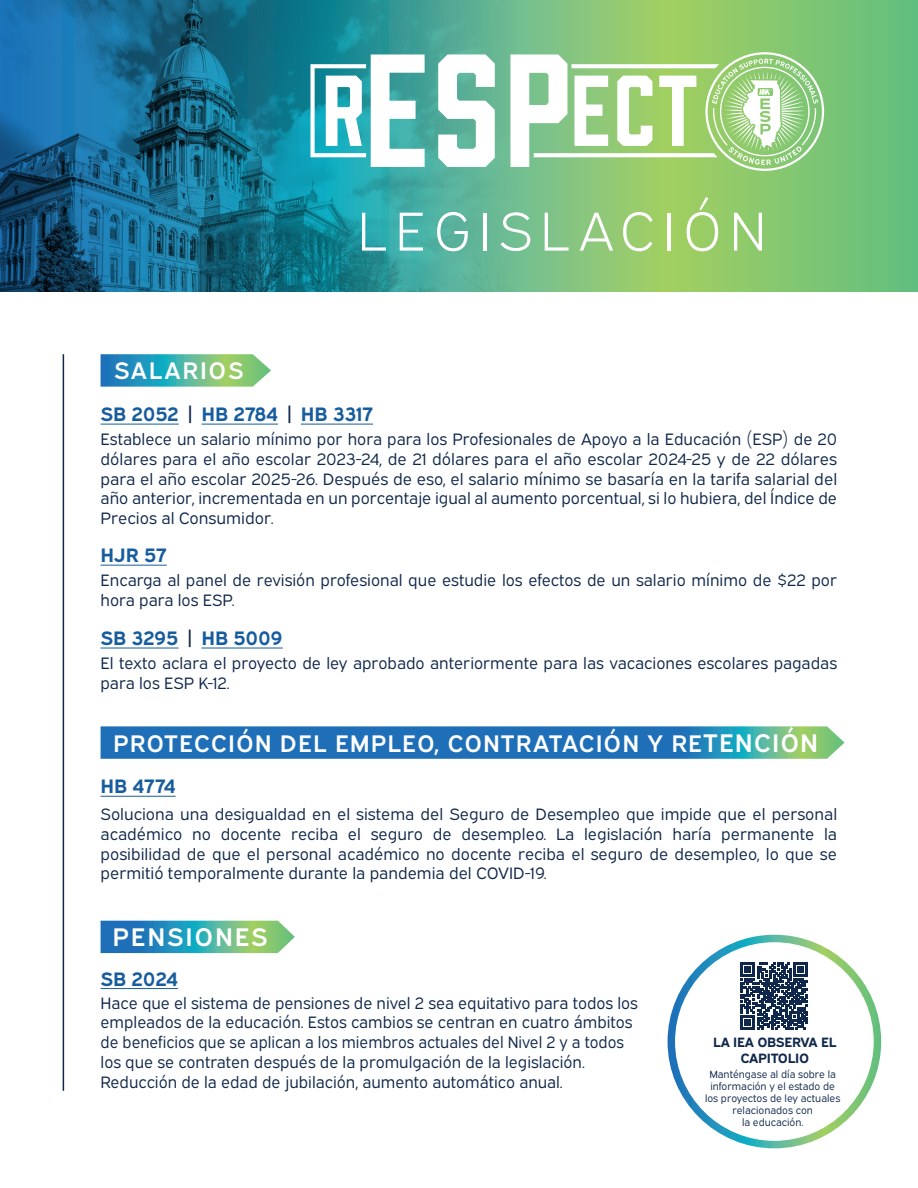
<style>
.page{position:relative;width:918px;height:1188px;background:#fff}
.page>*{position:absolute;margin:0;border:0;box-sizing:border-box;transform-origin:0 0}
.t1{font:54.75px "Expressway Lt";letter-spacing:.14em;color:#fff}
.t2{font:25.5px "Expressway Sb";letter-spacing:.07em;color:#fff}
.t3{font:24px "Expressway Sb";letter-spacing:.04em;color:#fff}
.t4{font:24px "Expressway Sb";letter-spacing:.07em;color:#fff}
.t5{font:700 19.5px "Expressway Rg";color:#175d9e}
.t6{font:16.5px/19.8px "Expressway Bk";color:#0f274a}
.t7{font:700 13.5px/16.2px "Expressway Rg";letter-spacing:-.02em;color:#0f274a;text-align:center}
.t8{font:10.5px/12px "Expressway Bk";color:#0f274a;text-align:center}
.s1{color:#0f274a}
.s2{font-size:25.5px}
</style>
<div class="page">
<div style="left:668px;top:935px;width:213px;height:213px;border:8px solid #fff;border-radius:50%"></div>
<svg style="left:101px;top:354px;width:170px;height:33px;background:#5cb2a3"></svg>
<svg style="left:0;top:0;width:918px;height:292px;background:#459685"></svg>
<svg style="left:310px;top:52px;width:514px;height:119px"></svg>
<svg style="left:101px;top:726px;width:744px;height:33px;background:#2f7fb4"></svg>
<hr style="left:101px;top:424px;width:78px;height:1px;background:#175d9e">
<hr style="left:202px;top:424px;width:76px;height:1px;background:#175d9e">
<hr style="left:301px;top:424px;width:72px;height:1px;background:#175d9e">
<hr style="left:101px;top:796px;width:75px;height:1px;background:#175d9e">
<svg style="left:101px;top:921px;width:194px;height:32px;background:#4ea5a5"></svg>
<hr style="left:101px;top:988px;width:77px;height:1px;background:#175d9e">
<hr style="left:63px;top:354px;width:1px;height:737px;background:#0f274a">
<svg style="left:741px;top:962px;width:67px;height:67px"></svg>
<hr style="left:101px;top:565px;width:66px;height:1px;background:#175d9e">
<hr style="left:101px;top:648px;width:78px;height:1px;background:#175d9e">
<hr style="left:201px;top:648px;width:82px;height:1px;background:#175d9e">
<p class="t1" style="left:357px;top:189px;width:410px">LEGISLACIÓN</p>
<p class="t4" style="left:114px;top:352px;width:131px">SALARIOS</p>
<p class="t5" style="left:101px;top:399px;width:274px">SB 2052 <span class="s1">|</span> HB 2784 <span class="s1">|</span> HB 3317</p>
<p class="t6" style="left:101px;top:428px;width:738px;text-align:justify">Establece un salario mínimo por hora para los Profesionales de Apoyo a la Educación (ESP) de 20 dólares para el año escolar 2023-24, de 21 dólares para el año escolar 2024-25 y de 22 dólares para el año escolar 2025-26. Después de eso, el salario mínimo se basaría en la tarifa salarial del año anterior, incrementada en un porcentaje igual al aumento porcentual, si lo hubiera, del Índice de Precios al Consumidor.</p>
<p class="t5" style="left:101px;top:540px;width:68px">HJR 57</p>
<p class="t6" style="left:101px;top:568px;width:738px">Encarga al panel de revisión profesional que estudie los efectos de un salario mínimo de $22 por hora para los ESP.</p>
<p class="t5" style="left:101px;top:623px;width:184px">SB 3295 <span class="s1">|</span> HB 5009</p>
<p class="t6" style="left:101px;top:651px;width:738px">El texto aclara el proyecto de ley aprobado anteriormente para las vacaciones escolares pagadas para los ESP K-12.</p>
<p class="t3" style="left:113px;top:724px;width:706px">PROTECCIÓN DEL EMPLEO, CONTRATACIÓN Y RE<span class="s2">TENCIÓN</span></p>
<p class="t5" style="left:101px;top:771px;width:77px">HB 4774</p>
<p class="t6" style="left:101px;top:803px;width:738px;text-align:justify">Soluciona una desigualdad en el sistema del Seguro de Desempleo que impide que el personal académico no docente reciba el seguro de desempleo. La legislación haría permanente la posibilidad de que el personal académico no docente reciba el seguro de desempleo, lo que se permitió temporalmente durante la pandemia del COVID-19.</p>
<p class="t2" style="left:113px;top:917px;width:157px">PENSIONES</p>
<p class="t5" style="left:101px;top:963px;width:79px">SB 2024</p>
<p class="t6" style="left:101px;top:991px;width:539px">Hace que el sistema de pensiones de nivel 2 sea equitativo para todos los empleados de la educación. Estos cambios se centran en cuatro ámbitos de beneficios que se aplican a los miembros actuales del Nivel 2 y a todos los que se contraten después de la promulgación de la legislación.<br>Reducción de la edad de jubilación, aumento automático anual.</p>
<p class="t7" style="left:713px;top:1032px;width:125px">LA IEA OBSERVA EL<br>CAPITOLIO</p>
<p class="t8" style="left:705px;top:1067px;width:137px">Manténgase al día sobre la información y el estado de los proyectos de ley actuales relacionados con</p>
<p class="t8" style="left:742px;top:1115px;width:63px">la educación.</p>
</div>
